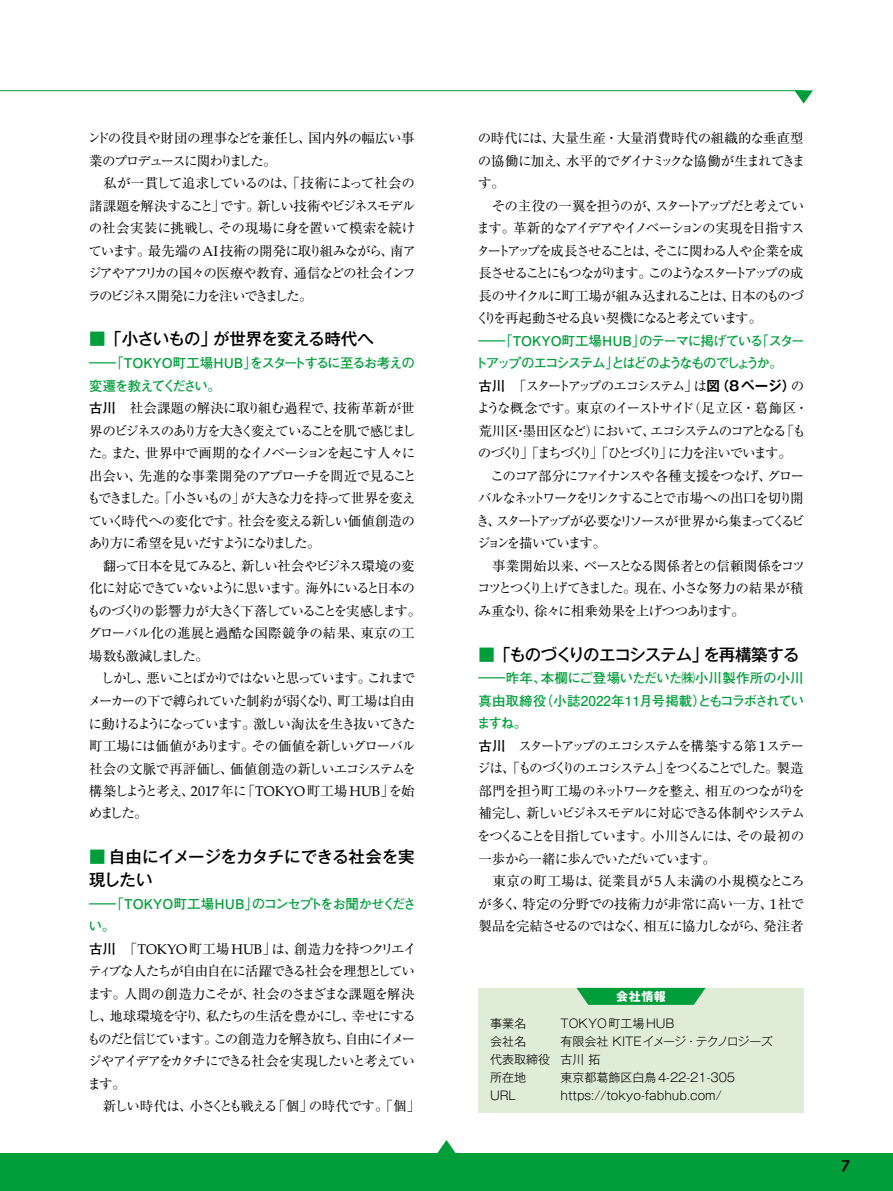
<style>
.page{position:relative;width:893px;height:1191px;background:#fff}
.page>*{position:absolute;margin:0;border:0;box-sizing:border-box;transform-origin:0 0}
.t1{font:500 16.5px "Gothic MB101 Pro";letter-spacing:-.045em;color:#000}
.t2{font:500 16.5px/22.5px "Gothic MB101 Pro";letter-spacing:-.02em;color:#000}
.t3{font:15.9px "Stone Sans Semi Boold";color:#000}
.t4{font:13.5px/22.5px "Ryumin Pro";letter-spacing:-.095em;color:#000}
.t5{font:13.5px/22.5px "Ryumin Pro";letter-spacing:-.12em;color:#000}
.t6{font:13.5px/22.5px "Ryumin Pro";letter-spacing:-.065em;color:#000}
.t7{font:700 13.5px/22.5px "Futo Go B101 Pro";letter-spacing:-.07em;color:#009e3b;text-align:justify;scale:2 1}
.t8{font:700 13.5px/22.5px "Futo Go B101 Pro";letter-spacing:-.1em;color:#009e3b;scale:2 1}
.t9{font:700 13.5px/22.5px "Futo Go B101 Pro";letter-spacing:-.045em;color:#009e3b;scale:2 1}
.t10{font:300 12px/18px "Gothic MB101 Pro";color:#000}
.t11{font:700 12px "Gothic MB101 Pro";color:#fff}
.s1{font-family:"Palatino Linotype";font-size:14.1px}
.s2{color:#009e3b}
.s3{font-family:"Futo Go B101 Pro";font-weight:700}
.s4{font-family:"Palatino Linotype";font-size:14.25px}
.s5{font-family:"Gothic MB101 Pro De";font-weight:700}
</style>
<div class="page">
<div style="left:0;top:1153px;width:893px;height:38px;background:#009e3b"></div>
<div style="left:478px;top:987px;width:326px;height:125px;background:#dfecd7"></div>
<svg style="left:576px;top:987px;width:130px;height:17px;background:#20a952"></svg>
<hr style="left:0;top:90px;width:803px;height:1px;background:#009e3b">
<svg style="left:437px;top:1140px;width:19px;height:13px"></svg>
<svg style="left:794px;top:90px;width:19px;height:14px"></svg>
<p class="t6" style="left:88px;top:126px;width:330px">ンドの役員や財団の理事などを兼任し、国内外の幅広い事業のプロデュースに関わりました。<br>　私が一貫して追求しているのは、「技術によって社会の諸課題を解決すること」です。新しい技術やビジネスモデルの社会実装に挑戦し、その現場に身を置いて模索を続けています。最先端の<span class="s1">AI</span> 技術の開発に取り組みながら、南アジアやアフリカの国々の医療や教育、通信などの社会インフラのビジネス開発に力を注いできました。</p>
<p class="t1" style="left:89px;top:325px;width:286px"><span class="s2">■</span>「小さいもの」が世界を変える時代へ</p>
<p class="t7" style="left:89px;top:350px;width:164px">―「TOKYO町工場HUB」をスタートするに至るお考えの変遷を教えてください。</p>
<p class="t4" style="left:87px;top:396px;width:336px"><span class="s3">古川</span>　社会課題の解決に取り組む過程で、技術革新が世界のビジネスのあり方を大きく変えていることを肌で感じました。また、世界中で画期的なイノベーションを起こす人々に出会い、先進的な事業開発のアプローチを間近で見ることもできました。「小さいもの」が大きな力を持って世界を変えていく時代への変化です。社会を変える新しい価値創造のあり方に希望を見いだすようになりました。<br>　翻って日本を見てみると、新しい社会やビジネス環境の変化に対応できていないように思います。海外にいると日本のものづくりの影響力が大きく下落していることを実感します。グローバル化の進展と過酷な国際競争の結果、東京の工場数も激減しました。<br>　しかし、悪いことばかりではないと思っています。これまでメーカーの下で縛られていた制約が弱くなり、町工場は自由に動けるようになっています。激しい淘汰を生き抜いてきた町工場には価値があります。その価値を新しいグローバル社会の文脈で再評価し、価値創造の新しいエコシステムを構築しようと考え、<span class="s4">2017</span>年に「<span class="s1">TOKYO</span>町工場<span class="s1">HUB</span>」を始めました。</p>
<p class="t2" style="left:89px;top:843px;width:327px"><span class="s2">■</span> 自由にイメージをカタチにできる社会を実現したい</p>
<p class="t9" style="left:89px;top:890px;width:165px">―「TOKYO町工場HUB」のコンセプトをお聞かせください。</p>
<p class="t4" style="left:87px;top:936px;width:335px"><span class="s3">古川</span>　「<span class="s1">TOKYO</span>町工場<span class="s1">HUB</span>」は、創造力を持つクリエイティブな人たちが自由自在に活躍できる社会を理想としています。人間の創造力こそが、社会のさまざまな課題を解決し、地球環境を守り、私たちの生活を豊かにし、幸せにするものだと信じています。この創造力を解き放ち、自由にイメージやアイデアをカタチにできる社会を実現したいと考えています。<br>　新しい時代は、小さくとも戦える「個」の時代です。「個」</p>
<p class="t4" style="left:476px;top:126px;width:331px">の時代には、大量生産・大量消費時代の組織的な垂直型の協働に加え、水平的でダイナミックな協働が生まれてきます。<br>　その主役の一翼を担うのが、スタートアップだと考えています。革新的なアイデアやイノベーションの実現を目指すスタートアップを成長させることは、そこに関わる人や企業を成長させることにもつながります。このようなスタートアップの成長のサイクルに町工場が組み込まれることは、日本のものづくりを再起動させる良い契機になると考えています。</p>
<p class="t8" style="left:475px;top:328px;width:166px">―「TOKYO町工場HUB」のテーマに掲げている「スタートアップのエコシステム」とはどのようなものでしょうか。</p>
<p class="t5" style="left:476px;top:373px;width:334px"><span class="s3">古川</span>　「スタートアップのエコシステム」は<span class="s5">図（8 ページ）</span>のような概念です。東京のイーストサイド（足立区・葛飾区・荒川区・墨田区など）において、エコシステムのコアとなる「ものづくり」「まちづくり」「ひとづくり」に力を注いでいます。<br>　このコア部分にファイナンスや各種支援をつなげ、グローバルなネットワークをリンクすることで市場への出口を切り開き、スタートアップが必要なリソースが世界から集まってくるビジョンを描いています。<br>　事業開始以来、ベースとなる関係者との信頼関係をコツコツとつくり上げてきました。現在、小さな努力の結果が積み重なり、徐々に相乗効果を上げつつあります。</p>
<p class="t1" style="left:478px;top:640px;width:323px"><span class="s2">■</span>「ものづくりのエコシステム」を再構築する</p>
<p class="t7" style="left:477px;top:665px;width:165px">―昨年、本欄にご登場いただいた㈱小川製作所の小川真由取締役（小誌2022年11月号掲載）ともコラボされていますね。</p>
<p class="t4" style="left:477px;top:733px;width:330px"><span class="s3">古川</span>　スタートアップのエコシステムを構築する第 <span class="s4">1</span>ステージは、「ものづくりのエコシステム」をつくることでした。製造部門を担う町工場のネットワークを整え、相互のつながりを補完し、新しいビジネスモデルに対応できる体制やシステムをつくることを目指しています。小川さんには、その最初の一歩から一緒に歩んでいただいています。<br>　東京の町工場は、従業員が<span class="s4">5</span>人未満の小規模なところが多く、特定の分野での技術力が非常に高い一方、<span class="s4">1</span>社で製品を完結させるのではなく、相互に協力しながら、発注者</p>
<p class="t11" style="left:616px;top:986px;width:51px">会社情報</p>
<p class="t10" style="left:490px;top:1013px;width:37px">事業名</p>
<p class="t10" style="left:561px;top:1013px;width:116px">TOKYO町工場HUB</p>
<p class="t10" style="left:490px;top:1031px;width:37px">会社名</p>
<p class="t10" style="left:490px;top:1031px;width:284px;text-indent:70px">有限会社 KITEイメージ・テクノロジーズ代表取締役 古川拓<br>所在地</p>
<p class="t10" style="left:561px;top:1067px;width:176px">東京都葛飾区白鳥4-22-21-305</p>
<p class="t10" style="left:490px;top:1085px;width:28px">URL</p>
<p class="t10" style="left:561px;top:1085px;width:163px">https://tokyo-fabhub.com/</p>
<p class="t3" style="left:841px;top:1156px;width:11px">7</p>
</div>
